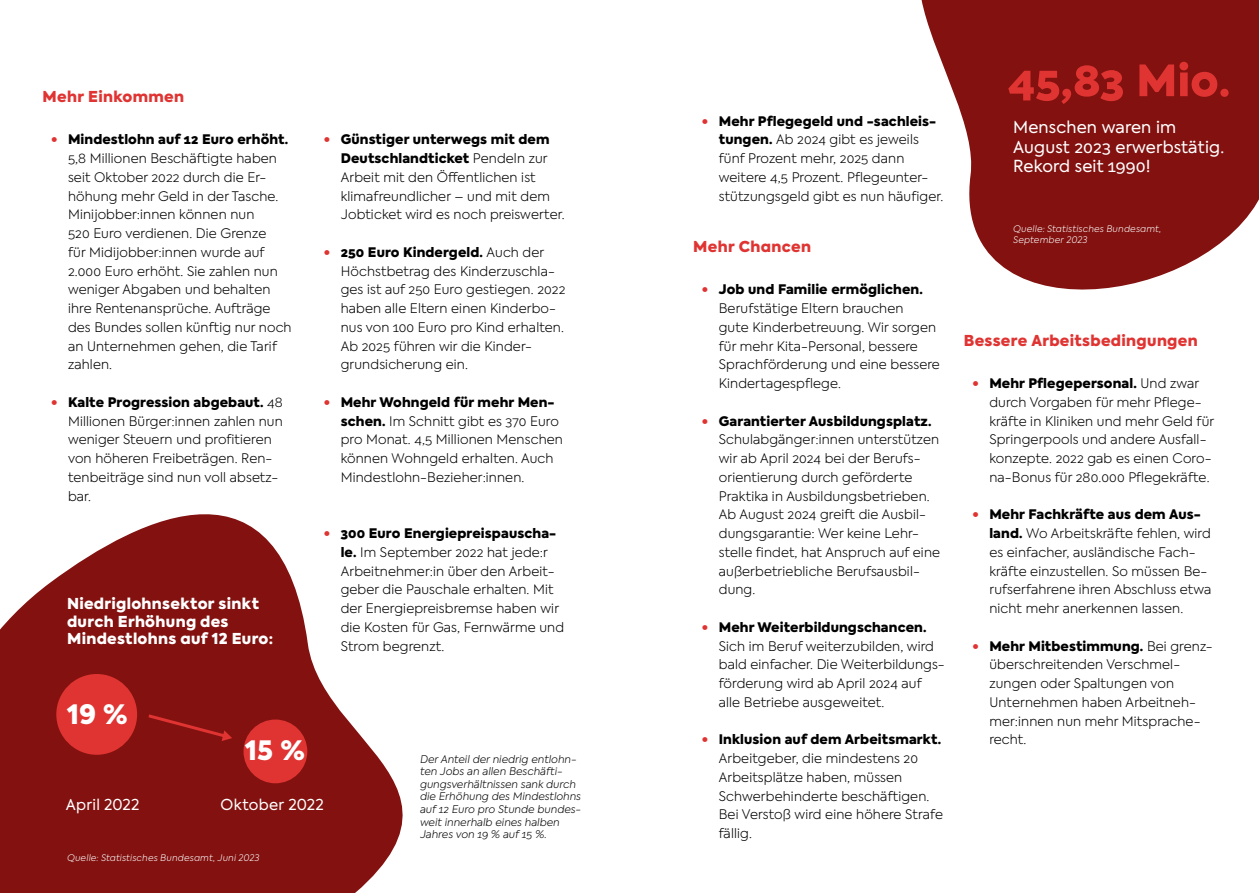
<style>
.page{position:relative;width:1259px;height:893px;background:#fff}
.page>*{position:absolute;margin:0;border:0;box-sizing:border-box;transform-origin:0 0}
.Störer_10pt{font:900 26.55px "Axiforma";color:#fff}
.Fliess_8_75pt{font:16.5px/19.8px "Axiforma";letter-spacing:.01em;color:#fff}
.Störer_10pt-2{font:900 15px/17.4px "Axiforma";letter-spacing:.02em;color:#fff}
.Subsubhead_10pt{font:900 15px "Axiforma";letter-spacing:.025em;color:#df3432}
.Störer_10pt-3{font:15px "Axiforma";letter-spacing:.02em;color:#fff}
.t1{font:300 13.2px/18.8px "Axiforma";letter-spacing:.01em;color:#000}
.Fliess_8_75pt-2{font:italic 300 10.5px/12.6px "Axiforma";letter-spacing:.01em;color:#000}
.Störer_10pt-4{font:italic 300 9px/10.8px "Axiforma";letter-spacing:.03em;color:#fff}
.s1{font-weight:900;color:#df3432}
.s2{font-weight:900}
</style>
<div class="page">
<svg style="left:0;top:514px;width:403px;height:379px;fill:#82110f"></svg>
<svg style="left:921px;top:0;width:338px;height:290px;fill:#82110f"></svg>
<svg style="left:1008px;top:62px;width:220px;height:42px;background:#a31d1b"></svg>
<div style="left:56px;top:674px;width:81px;height:81px;background:#df3432;border-radius:50%"></div>
<div style="left:243px;top:719px;width:64px;height:64px;background:#df3432;border-radius:50%"></div>
<svg style="left:145px;top:712px;width:87px;height:29px;background:#8c1412"></svg>
<p class="Subsubhead_10pt" style="left:43px;top:86px;width:143px">Mehr Einkommen</p>
<p class="t1" style="left:68px;top:130px;width:225px;text-indent:-17px"><span class="s1">•</span> <span class="s2">Mindestlohn auf 12 Euro erhöht.<br></span>5,8 Millionen Beschäftigte haben seit Oktober 2022 durch die Er&shy;höhung mehr Geld in der Tasche.<br>Minijobber:innen können nun<br>520 Euro verdienen. Die Grenze<br>für Midijobber:innen wurde auf<br>2.000 Euro erhöht. Sie zahlen nun weniger Abgaben und behalten ihre Rentenansprüche. Aufträge des Bundes sollen künftig nur noch an Unternehmen gehen, die Tarif zahlen.</p>
<p class="t1" style="left:68px;top:393px;width:216px;text-indent:-17px"><span class="s1">•</span> <span class="s2">Kalte Progression abgebaut.</span> 48<br>Millionen Bürger:innen zahlen nun weniger Steuern und profitieren von höheren Freibeträgen. Ren&shy;tenbeiträge sind nun voll absetz&shy;bar.</p>
<p class="Störer_10pt-2" style="left:67px;top:595px;width:207px">Niedriglohnsektor sinkt durch Erhöhung des<br>Mindestlohns auf 12 Euro:</p>
<p class="Störer_10pt" style="left:67px;top:695px;width:62px">19 %</p>
<p class="t1" style="left:341px;top:130px;width:225px;text-indent:-17px"><span class="s1">•</span> <span class="s2">Günstiger unterwegs mit dem<br>Deutschlandticket</span> Pendeln zur<br>Arbeit mit den Öffentlichen ist klimafreundlicher – und mit dem<br>Jobticket wird es noch preiswerter.</p>
<p class="t1" style="left:341px;top:243px;width:226px;text-indent:-17px"><span class="s1">•</span> <span class="s2">250 Euro Kindergeld.</span> Auch der<br>Höchstbetrag des Kinderzuschla&shy;ges ist auf 250 Euro gestiegen. 2022 haben alle Eltern einen Kinderbo&shy;nus von 100 Euro pro Kind erhalten.<br>Ab 2025 führen wir die Kinder&shy;grundsicherung ein.</p>
<p class="t1" style="left:341px;top:393px;width:224px;text-indent:-17px"><span class="s1">•</span> <span class="s2">Mehr Wohngeld für mehr Men&shy;schen.</span> Im Schnitt gibt es 370 Euro pro Monat. 4,5 Millionen Menschen können Wohngeld erhalten. Auch<br>Mindestlohn-Bezieher:innen.</p>
<p class="t1" style="left:341px;top:524px;width:225px;text-indent:-17px"><span class="s1">•</span> <span class="s2">300 Euro Energiepreispauscha&shy;le.</span> Im September 2022 hat jede:r<br>Arbeitnehmer:in über den Arbeit&shy;geber die Pauschale erhalten. Mit der Energiepreisbremse haben wir die Kosten für Gas, Fernwärme und<br>Strom begrenzt.</p>
<p class="Störer_10pt" style="left:245px;top:732px;width:61px">15 %</p>
<p class="Störer_10pt-3" style="left:66px;top:795px;width:75px">April 2022</p>
<p class="Störer_10pt-3" style="left:221px;top:795px;width:105px">Oktober 2022</p>
<p class="Störer_10pt-4" style="left:67px;top:852px;width:194px">Quelle: Statistisches Bundesamt, Juni 2023</p>
<p class="Fliess_8_75pt-2" style="left:420px;top:752px;width:162px">Der Anteil der niedrig entlohn&shy;ten Jobs an allen Beschäfti&shy;gungsverhältnissen sank durch die Erhöhung des Mindestlohns auf 12 Euro pro Stunde bundes&shy;weit innerhalb eines halben<br>Jahres von 19 % auf 15 %.</p>
<p class="t1" style="left:719px;top:111px;width:226px;text-indent:-17px"><span class="s1">•</span> <span class="s2">Mehr Pflegegeld und -sachleis&shy;tungen.</span> Ab 2024 gibt es jeweils fünf Prozent mehr, 2025 dann weitere 4,5 Prozent. Pflegeunter&shy;stützungsgeld gibt es nun häufiger.</p>
<p class="Subsubhead_10pt" style="left:693px;top:236px;width:119px">Mehr Chancen</p>
<p class="t1" style="left:719px;top:280px;width:222px;text-indent:-17px"><span class="s1">•</span> <span class="s2">Job und Familie ermöglichen.<br></span>Berufstätige Eltern brauchen<br>gute Kinderbetreuung. Wir sorgen für mehr Kita-Personal, bessere<br>Sprachförderung und eine bessere<br>Kindertagespflege.</p>
<p class="t1" style="left:719px;top:411px;width:223px;text-indent:-17px"><span class="s1">•</span> <span class="s2">Garantierter Ausbildungsplatz.<br></span>Schulabgänger:innen unterstützen wir ab April 2024 bei der Berufs&shy;orientierung durch geförderte<br>Praktika in Ausbildungsbetrieben.<br>Ab August 2024 greift die Ausbil&shy;dungsgarantie: Wer keine Lehr&shy;stelle findet, hat Anspruch auf eine außerbetriebliche Berufsausbil&shy;dung.</p>
<p class="t1" style="left:719px;top:618px;width:227px;text-indent:-17px"><span class="s1">•</span> <span class="s2">Mehr Weiterbildungschancen.<br></span>Sich im Beruf weiterzubilden, wird bald einfacher. Die Weiterbildungs&shy;förderung wird ab April 2024 auf alle Betriebe ausgeweitet.</p>
<p class="t1" style="left:719px;top:730px;width:226px;text-indent:-17px"><span class="s1">•</span> <span class="s2">Inklusion auf dem Arbeitsmarkt.<br></span>Arbeitgeber, die mindestens 20<br>Arbeitsplätze haben, müssen<br>Schwerbehinderte beschäftigen.<br>Bei Verstoß wird eine höhere Strafe fällig.</p>
<p class="Fliess_8_75pt" style="left:1013px;top:117px;width:212px">Menschen waren im<br>August 2023 erwerbstätig.<br>Rekord seit 1990!</p>
<p class="Störer_10pt-4" style="left:1013px;top:224px;width:150px">Quelle: Statistisches Bundesamt,<br>September 2023</p>
<p class="Subsubhead_10pt" style="left:964px;top:330px;width:235px">Bessere Arbeitsbedingungen</p>
<p class="t1" style="left:989px;top:374px;width:226px;text-indent:-17px"><span class="s1">•</span> <span class="s2">Mehr Pflegepersonal.</span> Und zwar durch Vorgaben für mehr Pflege&shy;kräfte in Kliniken und mehr Geld für Springerpools und andere Ausfall&shy;konzepte. 2022 gab es einen Coro&shy;na-Bonus für 280.000 Pflegekräfte.</p>
<p class="t1" style="left:989px;top:505px;width:223px;text-indent:-17px"><span class="s1">•</span> <span class="s2">Mehr Fachkräfte aus dem Aus&shy;land.</span> Wo Arbeitskräfte fehlen, wird es einfacher, ausländische Fach&shy;kräfte einzustellen. So müssen Be&shy;rufserfahrene ihren Abschluss etwa nicht mehr anerkennen lassen.</p>
<p class="t1" style="left:989px;top:636px;width:225px;text-indent:-17px"><span class="s1">•</span> <span class="s2">Mehr Mitbestimmung.</span> Bei grenz&shy;überschreitenden Verschmel&shy;zungen oder Spaltungen von<br>Unternehmen haben Arbeitneh&shy;mer:innen nun mehr Mitsprache&shy;recht.</p>
</div>
